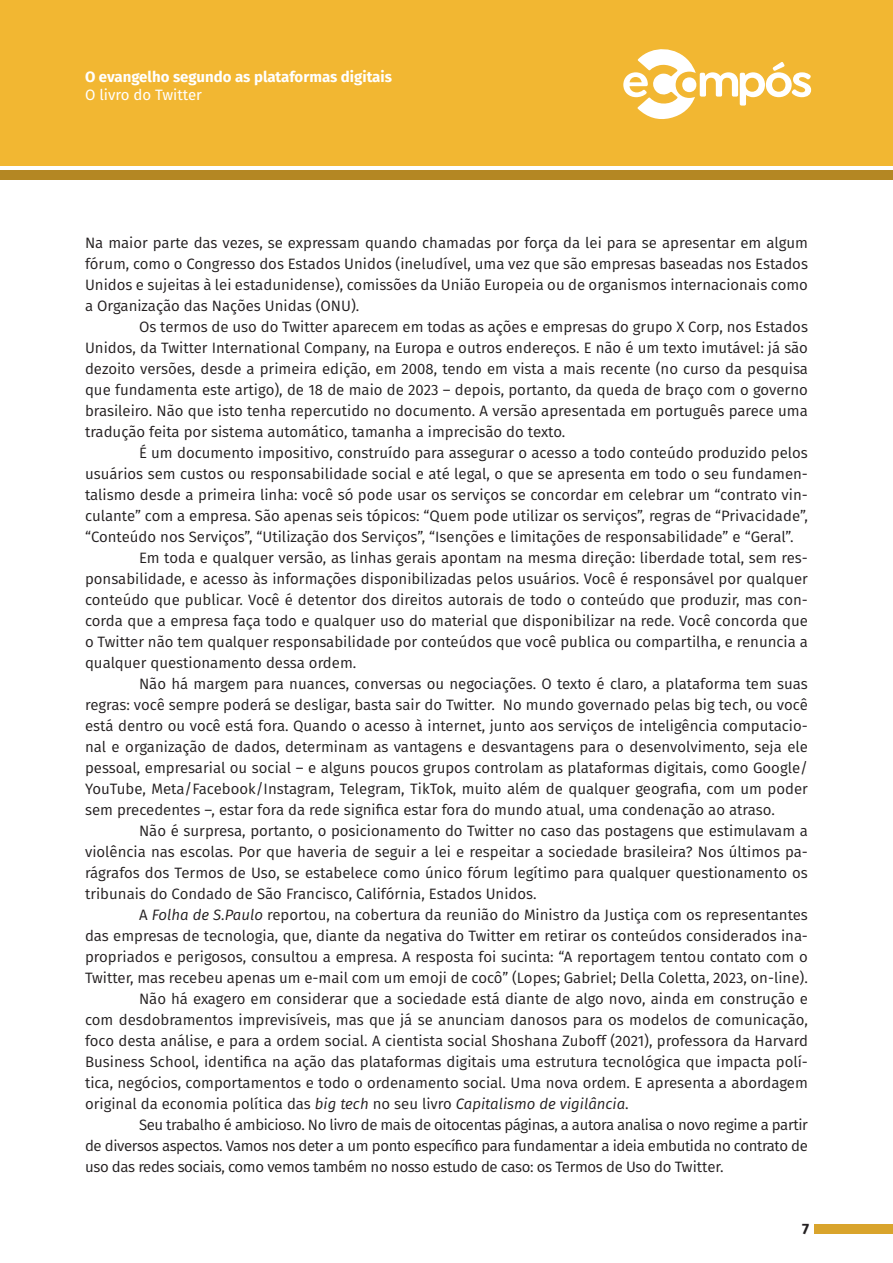
<style>
.page{position:relative;width:893px;height:1263px;background:#fff}
.page>*{position:absolute;margin:0;border:0;box-sizing:border-box;transform-origin:0 0}
.Texto{font:15px/21px "Fira Sans";color:#231f20;text-align:justify}
.t1{font:700 15px "Fira Sans";color:#fff}
.t2{font:15px "Fira Sans";color:#fff}
.t3{font:700 15px "Fira Sans";color:#231f20}
.s1{font-style:italic}
</style>
<div class="page">
<div style="left:0;top:0;width:893px;height:166px;background:#f2b732"></div>
<div style="left:0;top:170px;width:893px;height:10px;background:#b48723"></div>
<div style="left:814px;top:1224px;width:79px;height:9px;background:#d9a42c"></div>
<svg style="left:623px;top:49px;width:188px;height:70px"></svg>
<p class="t1" style="left:85px;top:64px;width:308px">O evangelho segundo as plataformas digitais</p>
<p class="t2" style="left:85px;top:84px;width:118px">O livro do Twitter</p>
<p class="Texto" style="left:85px;top:232px;width:724px">Na maior parte das vezes, se expressam quando chamadas por força da lei para se apresentar em algum fórum, como o Congresso dos Estados Unidos (ineludível, uma vez que são empresas baseadas nos Estados Unidos e sujeitas à lei estadunidense), comissões da União Europeia ou de organismos internacionais como a Organização das Nações Unidas (ONU).</p>
<p class="Texto" style="left:85px;top:316px;width:724px;text-indent:54px">Os termos de uso do Twitter aparecem em todas as ações e empresas do grupo X Corp, nos Estados Unidos, da Twitter International Company, na Europa e outros endereços. E não é um texto imutável: já são dezoito versões, desde a primeira edição, em 2008, tendo em vista a mais recente (no curso da pesquisa que fundamenta este artigo), de 18 de maio de 2023 – depois, portanto, da queda de braço com o governo brasileiro. Não que isto tenha repercutido no documento. A versão apresentada em português parece uma tradução feita por sistema automático, tamanha a imprecisão do texto.</p>
<p class="Texto" style="left:85px;top:442px;width:724px;text-indent:54px">É um documento impositivo, construído para assegurar o acesso a todo conteúdo produzido pelos usuários sem custos ou responsabilidade social e até legal, o que se apresenta em todo o seu fundamen&shy;talismo desde a primeira linha: você só pode usar os serviços se concordar em celebrar um “contrato vin&shy;culante” com a empresa. São apenas seis tópicos: “Quem pode utilizar os serviços”, regras de “Privacidade”, “Conteúdo nos Serviços”, “Utilização dos Serviços”, “Isenções e limitações de responsabilidade” e “Geral”.</p>
<p class="Texto" style="left:85px;top:547px;width:724px;text-indent:54px">Em toda e qualquer versão, as linhas gerais apontam na mesma direção: liberdade total, sem res&shy;ponsabilidade, e acesso às informações disponibilizadas pelos usuários. Você é responsável por qualquer conteúdo que publicar. Você é detentor dos direitos autorais de todo o conteúdo que produzir, mas con&shy;corda que a empresa faça todo e qualquer uso do material que disponibilizar na rede. Você concorda que o Twitter não tem qualquer responsabilidade por conteúdos que você publica ou compartilha, e renuncia a qualquer questionamento dessa ordem.</p>
<p class="Texto" style="left:85px;top:673px;width:724px;text-indent:54px">Não há margem para nuances, conversas ou negociações. O texto é claro, a plataforma tem suas regras: você sempre poderá se desligar, basta sair do Twitter. No mundo governado pelas big tech, ou você está dentro ou você está fora. Quando o acesso à internet, junto aos serviços de inteligência computacio&shy;nal e organização de dados, determinam as vantagens e desvantagens para o desenvolvimento, seja ele pessoal, empresarial ou social – e alguns poucos grupos controlam as plataformas digitais, como Google/ YouTube, Meta/Facebook/Instagram, Telegram, TikTok, muito além de qualquer geografia, com um poder sem precedentes –, estar fora da rede significa estar fora do mundo atual, uma condenação ao atraso.</p>
<p class="Texto" style="left:85px;top:820px;width:724px;text-indent:54px">Não é surpresa, portanto, o posicionamento do Twitter no caso das postagens que estimulavam a violência nas escolas. Por que haveria de seguir a lei e respeitar a sociedade brasileira? Nos últimos pa&shy;rágrafos dos Termos de Uso, se estabelece como único fórum legítimo para qualquer questionamento os tribunais do Condado de São Francisco, Califórnia, Estados Unidos.</p>
<p class="Texto" style="left:85px;top:904px;width:724px;text-indent:54px">A <span class="s1">Folha de S.Paulo</span> reportou, na cobertura da reunião do Ministro da Justiça com os representantes das empresas de tecnologia, que, diante da negativa do Twitter em retirar os conteúdos considerados ina&shy;propriados e perigosos, consultou a empresa. A resposta foi sucinta: “A reportagem tentou contato com o Twitter, mas recebeu apenas um e-mail com um emoji de cocô” (Lopes; Gabriel; Della Coletta, 2023, on-line).</p>
<p class="Texto" style="left:85px;top:988px;width:724px;text-indent:54px">Não há exagero em considerar que a sociedade está diante de algo novo, ainda em construção e com desdobramentos imprevisíveis, mas que já se anunciam danosos para os modelos de comunicação, foco desta análise, e para a ordem social. A cientista social Shoshana Zuboff (2021), professora da Harvard Business School, identifica na ação das plataformas digitais uma estrutura tecnológica que impacta polí&shy;tica, negócios, comportamentos e todo o ordenamento social. Uma nova ordem. E apresenta a abordagem original da economia política das <span class="s1">big tech</span> no seu livro <span class="s1">Capitalismo de vigilância</span>.</p>
<p class="Texto" style="left:85px;top:1114px;width:724px;text-indent:54px">Seu trabalho é ambicioso. No livro de mais de oitocentas páginas, a autora analisa o novo regime a partir de diversos aspectos. Vamos nos deter a um ponto específico para fundamentar a ideia embutida no contrato de uso das redes sociais, como vemos também no nosso estudo de caso: os Termos de Uso do Twitter.</p>
<p class="t3" style="left:802px;top:1216px;width:9px">7</p>
</div>
